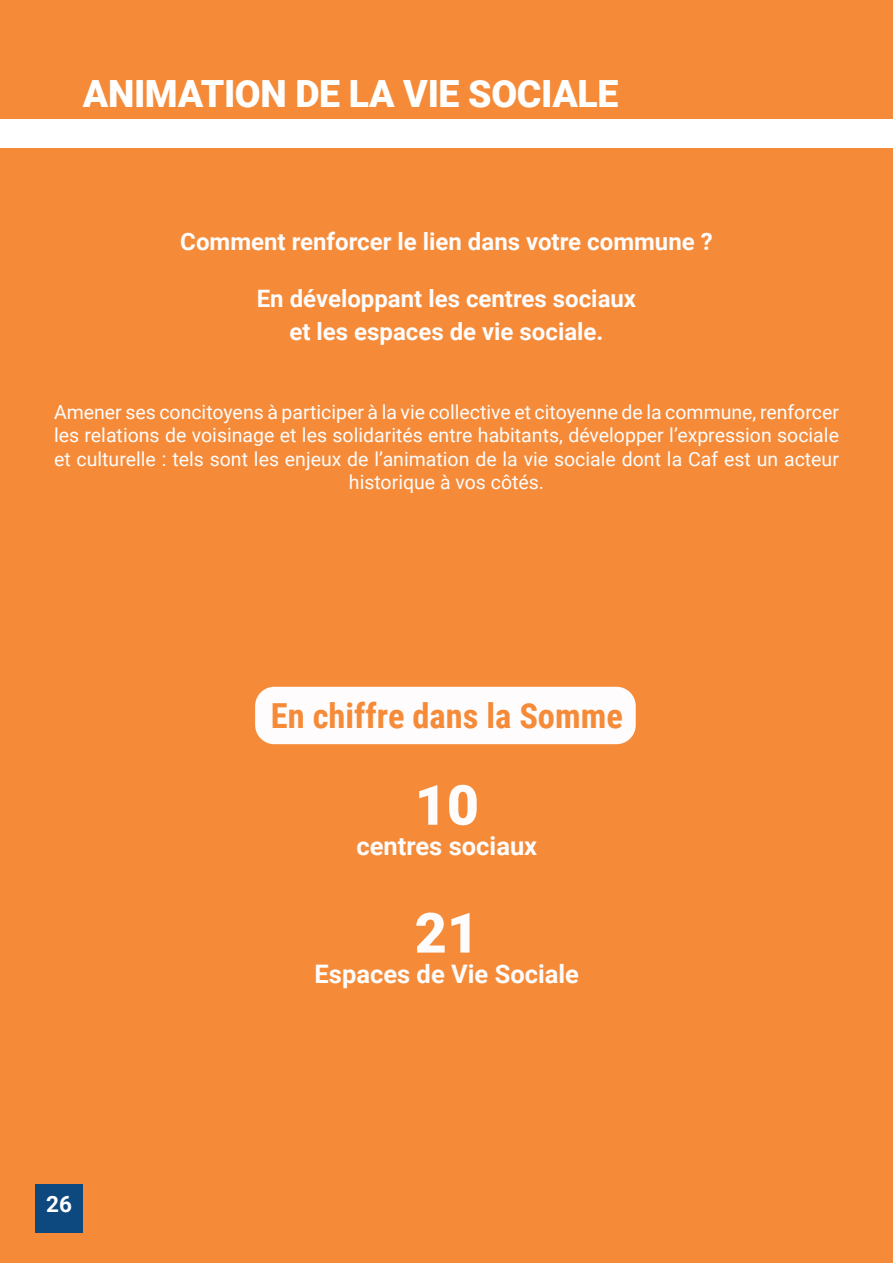
<style>
.page{position:relative;width:893px;height:1263px;background:#fff}
.page>*{position:absolute;margin:0;border:0;box-sizing:border-box;transform-origin:0 0}
.t1{font:900 55.5px "Roboto";color:#fefcfd}
.t2{font:900 37.5px "Roboto";letter-spacing:-.01em;color:#fff}
.t3{font:700 34.5px "Roboto Condensed";color:#f58b38}
.t4{font:700 25.5px "Roboto";color:#fefcfd}
.t5{font:700 24px/32.4px "Roboto";color:#fefcfd;text-align:center}
.t6{font:700 22.5px "Roboto";color:#fff}
.t7{font:19.5px/23.4px "Roboto";color:#fefcfd;text-align:center}
</style>
<div class="page">
<div style="left:1px;top:1px;width:892px;height:1262px;background:#f58b38"></div>
<div style="left:1px;top:119px;width:892px;height:28px;background:#fff"></div>
<div style="left:35px;top:1185px;width:48px;height:48px;background:#0d487e"></div>
<div style="left:255px;top:687px;width:381px;height:57px;background:#fefcfd;border-radius:19px"></div>
<h2 class="t2" style="left:83px;top:68px;width:537px">ANIMATION DE LA VIE SOCIALE</h2>
<p class="t5" style="left:180px;top:224px;width:534px">Comment renforcer le lien dans votre commune ?</p>
<p class="t5" style="left:257px;top:282px;width:381px">En développant les centres sociaux et les espaces de vie sociale.</p>
<p class="t7" style="left:54px;top:399px;width:786px">Amener ses concitoyens à participer à la vie collective et citoyenne de la commune, renforcer les relations de voisinage et les solidarités entre habitants, développer l’expression sociale et culturelle : tels sont les enjeux de l’animation de la vie sociale dont la Caf est un acteur historique à vos côtés.</p>
<h3 class="t3" style="left:271px;top:691px;width:353px">En chiffre dans la Somme</h3>
<h1 class="t1" style="left:415px;top:766px;width:66px">10</h1>
<h3 class="t4" style="left:356px;top:828px;width:182px">centres sociaux</h3>
<p class="t6" style="left:46px;top:1188px;width:27px">26</p>
<h1 class="t1" style="left:415px;top:894px;width:66px">21</h1>
<h3 class="t4" style="left:315px;top:956px;width:266px">Espaces de Vie Sociale</h3>
</div>
